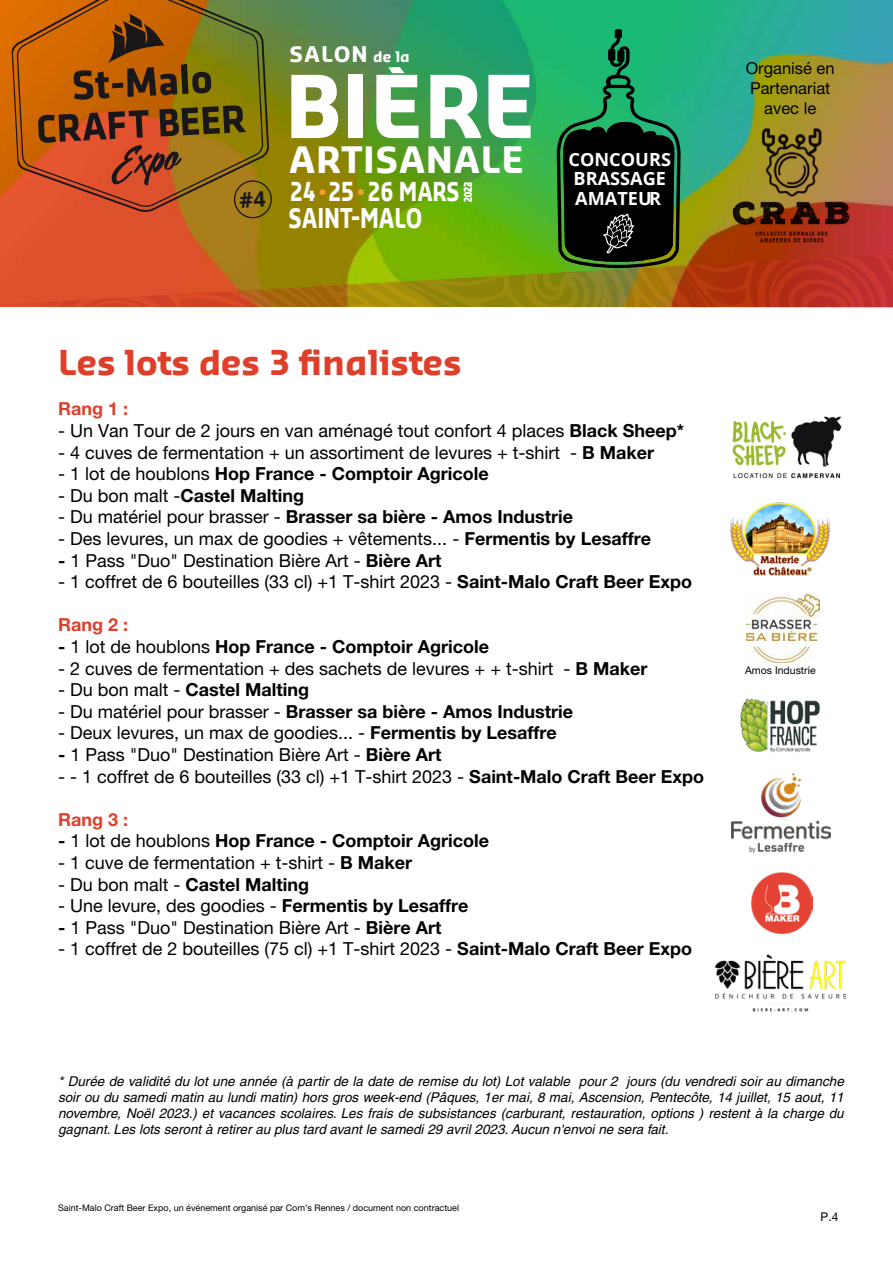
<style>
.page{position:relative;width:893px;height:1263px;background:#fff}
.page>*{position:absolute;margin:0;border:0;box-sizing:border-box;transform-origin:0 0}
.t1{font:700 84.3px "Sansa";color:#fff}
.t2{font:700 35.55px "Sansa";letter-spacing:.015em;color:#fff}
.t3{font:700 33.45px "Sansa";color:#df3f2a}
.t4{font:700 26.55px "Sansa";color:#fff;scale:.78 1}
.t5{font:700 25.5px "Sansa";color:#fff;scale:.8 1}
.t6{font:700 21.15px "Sansa";letter-spacing:.05em;color:#fff}
.t7{font:700 18.15px/19.5px "Open Sans";color:#fff}
.t8{font:18px "Helvetica Neue LT Pro";color:#000}
.t9{font:700 18px "Helvetica Neue LT Pro";color:#000}
.t10{font:700 18px "Helvetica Neue LT Pro";color:#df3f2a}
.t11{font:16.5px/19.8px "Helvetica Neue LT Pro";color:#000;text-align:center}
.t12{font:italic 13.5px/16.2px "Helvetica";color:#000;text-align:justify}
.t13{font:12px "Helvetica Neue LT Pro";color:#000}
.t14{font:10.5px "Helvetica Neue LT Pro";color:#000}
.t15{font:700 10.2px "Sansa";color:#fff;scale:.8 1}
.t16{font:9px "Helvetica Neue LT Pro";color:#000}
.s1{font-size:14.25px}
.s2{font-weight:600;font-size:15.3px;color:#f59e33}
.s3{font-weight:700}
.s4{font-weight:400}
</style>
<div class="page">
<img style="left:0;top:0;width:893px;height:13px">
<img style="left:730px;top:502px;width:101px;height:74px">
<img style="left:751px;top:872px;width:61px;height:61px">
<img style="left:740px;top:698px;width:81px;height:55px">
<img style="left:716px;top:954px;width:130px;height:58px">
<img style="left:731px;top:773px;width:99px;height:80px">
<img style="left:732px;top:416px;width:110px;height:63px">
<img style="left:746px;top:595px;width:74px;height:67px">
<svg style="left:12px;top:0;width:256px;height:13px;background:#ae6b13"></svg>
<img style="left:0;top:13px;width:893px;height:295px">
<p class="t6" style="left:290px;top:40px;width:122px">SALON <span class="s1">de la</span></p>
<h1 class="t1" style="left:285px;top:52px;width:253px">BIERE</h1>
<h2 class="t2" style="left:289px;top:136px;width:237px">ARTISANALE</h2>
<h3 class="t5" style="left:290px;top:175px;width:213px">24 <span class="s2">•</span>25 <span class="s2">•</span> 26 MARS</h3>
<p class="t15" style="left:461px;top:187px;width:8px;rotate:-90deg">2</p>
<p class="t15" style="left:461px;top:202px;width:27px;rotate:-90deg">2023</p>
<h3 class="t4" style="left:288px;top:201px;width:173px">SAINT-MALO</h3>
<p class="t7" style="left:568px;top:149px;width:104px">CONCOURS<br>BRASSAGE<br>AMATEUR</p>
<p class="t11" style="left:746px;top:58px;width:90px">Organisé en<br>Partenariat avec le</p>
<h3 class="t3" style="left:58px;top:340px;width:405px">Les lots des 3 finalistes</h3>
<p class="t10" style="left:58px;top:398px;width:72px">Rang 1 :</p>
<p class="t8" style="left:58px;top:420px;width:628px">- Un Van Tour de 2 jours en van aménagé tout confort 4 places <span class="s3">Black Sheep*</span></p>
<p class="t8" style="left:58px;top:441px;width:598px">- 4 cuves de fermentation + un assortiment de levures + t-shirt - <span class="s3">B Maker</span></p>
<p class="t9" style="left:58px;top:463px;width:432px"><span class="s4">- 1 lot de houblons</span> Hop France - Comptoir Agricole</p>
<p class="t9" style="left:58px;top:484px;width:248px"><span class="s4">- Du bon malt -</span>Castel Malting</p>
<p class="t9" style="left:58px;top:506px;width:516px"><span class="s4">- Du matériel pour brasser -</span> Brasser sa bière - Amos Industrie</p>
<p class="t8" style="left:58px;top:528px;width:594px">- Des levures, un max de goodies + vêtements... - <span class="s3">Fermentis by Lesaffre</span></p>
<p class="t8" style="left:58px;top:549px;width:385px"><span class="s3">-</span> 1 Pass "Duo" Destination Bière Art - <span class="s3">Bière Art</span></p>
<p class="t8" style="left:58px;top:571px;width:636px">- 1 coffret de 6 bouteilles (33 cl) +1 T-shirt 2023 - <span class="s3">Saint-Malo Craft Beer Expo</span></p>
<p class="t10" style="left:58px;top:614px;width:72px">Rang 2 :</p>
<p class="t9" style="left:58px;top:635px;width:432px">- <span class="s4">1 lot de houblons</span> Hop France - Comptoir Agricole</p>
<p class="t8" style="left:58px;top:657px;width:591px">- 2 cuves de fermentation + des sachets de levures + + t-shirt - <span class="s3">B Maker</span></p>
<p class="t9" style="left:58px;top:679px;width:253px"><span class="s4">- Du bon malt -</span> Castel Malting</p>
<p class="t9" style="left:58px;top:700px;width:516px"><span class="s4">- Du matériel pour brasser -</span> Brasser sa bière - Amos Industrie</p>
<p class="t8" style="left:58px;top:722px;width:500px">- Deux levures, un max de goodies... - <span class="s3">Fermentis by Lesaffre</span></p>
<p class="t8" style="left:58px;top:744px;width:385px"><span class="s3">-</span> 1 Pass "Duo" Destination Bière Art - <span class="s3">Bière Art</span></p>
<p class="t8" style="left:58px;top:765px;width:648px">- - 1 coffret de 6 bouteilles (33 cl) +1 T-shirt 2023 - <span class="s3">Saint-Malo Craft Beer Expo</span></p>
<p class="t10" style="left:58px;top:808px;width:72px">Rang 3 :</p>
<p class="t9" style="left:58px;top:830px;width:432px">- <span class="s4">1 lot de houblons</span> Hop France - Comptoir Agricole</p>
<p class="t8" style="left:58px;top:852px;width:356px">- 1 cuve de fermentation + t-shirt - <span class="s3">B Maker</span></p>
<p class="t9" style="left:58px;top:873px;width:253px"><span class="s4">- Du bon malt -</span> Castel Malting</p>
<p class="t8" style="left:58px;top:895px;width:412px">- Une levure, des goodies - <span class="s3">Fermentis by Lesaffre</span></p>
<p class="t8" style="left:58px;top:917px;width:385px"><span class="s3">-</span> 1 Pass "Duo" Destination Bière Art - <span class="s3">Bière Art</span></p>
<p class="t8" style="left:58px;top:938px;width:636px">- 1 coffret de 2 bouteilles (75 cl) +1 T-shirt 2023 - <span class="s3">Saint-Malo Craft Beer Expo</span></p>
<p class="t14" style="left:745px;top:664px;width:72px">Amos Industrie</p>
<p class="t12" style="left:58px;top:1073px;width:787px">* Durée de validité du lot une année (à partir de la date de remise du lot) Lot valable pour 2 jours (du vendredi soir au dimanche soir ou du samedi matin au lundi matin) hors gros week-end (Pâques, 1er mai, 8 mai, Ascension, Pentecôte, 14 juillet, 15 aout, 11 novembre, Noël 2023.) et vacances scolaires. Les frais de subsistances (carburant, restauration, options ) restent à la charge du gagnant. Les lots seront à retirer au plus tard avant le samedi 29 avril 2023. Aucun n'envoi ne sera fait.</p>
<p class="t16" style="left:58px;top:1202px;width:402px">Saint-Malo Craft Beer Expo, un événement organisé par Com’s Rennes / document non contractuel</p>
<p class="t13" style="left:821px;top:1210px;width:19px">P.4</p>
</div>
